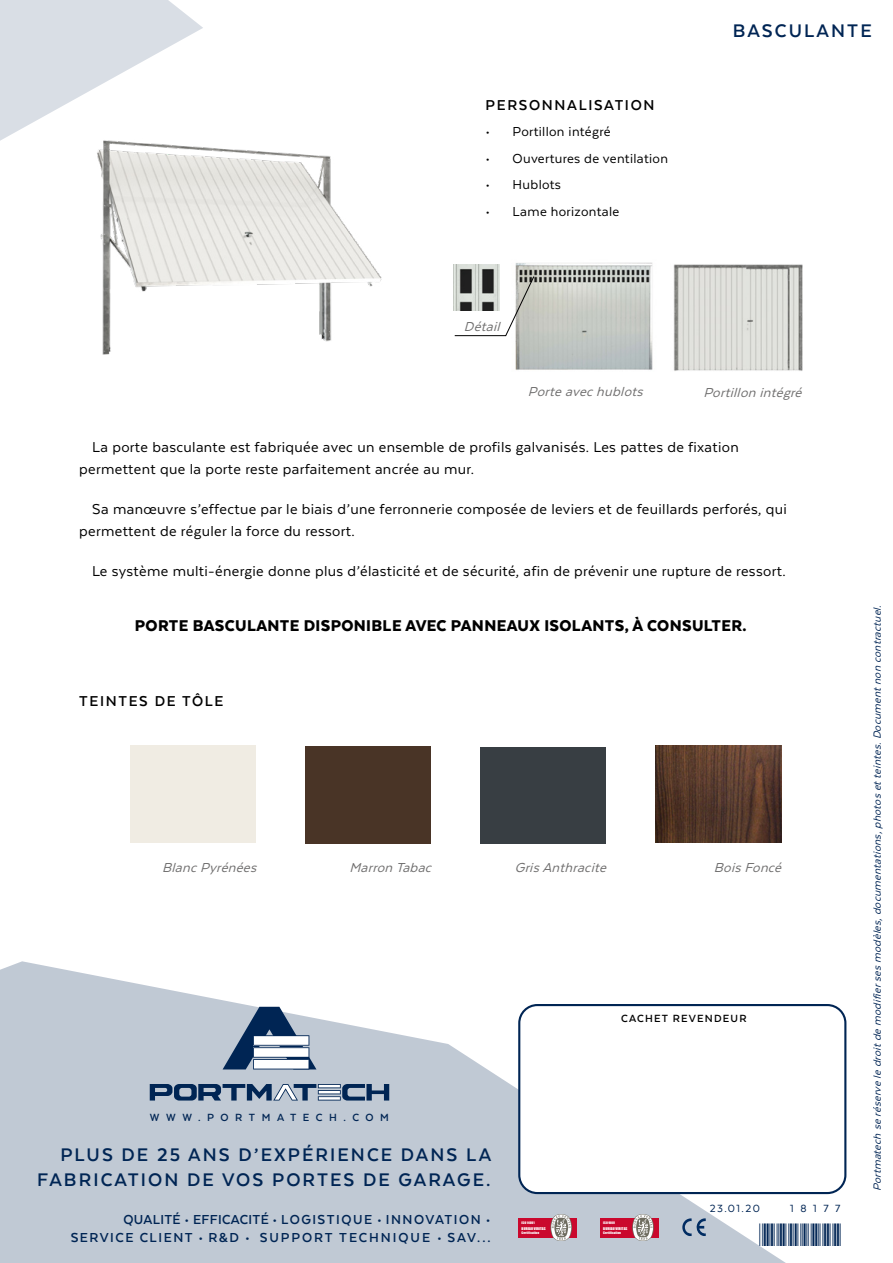
<style>
.page{position:relative;width:893px;height:1263px;background:#fff}
.page>*{position:absolute;margin:0;border:0;box-sizing:border-box;transform-origin:0 0}
.TITULO_CUERPO_Motore{font:700 21px/25.2px "Texta";letter-spacing:.1em;color:#002554;text-align:right}
.Cuerpo{font:900 18px "Texta";letter-spacing:.02em;color:#000}
.Cuerpo-2{font:16.5px/22.5px "Texta";letter-spacing:.02em;color:#000}
.TITULO_tabla_CARACTE{font:700 16.5px "Texta";letter-spacing:.1em;color:#000}
.TITULO_CUERPO_Motore-2{font:700 16.5px "Texta";letter-spacing:.1em;color:#000}
.Cuerpo_Citas{font:italic 15px "Texta";color:#706f6f}
.t1{font:15px "Texta";letter-spacing:.02em;color:#000}
.Titulo{font:700 15px "Texta";letter-spacing:.055em;color:#002554}
.Titulo-2{font:700 15px "Texta";letter-spacing:.12em;color:#002554}
.t2{font:italic 12px "Texta";color:#002554}
.TITULO_CUERPO_Motore-3{font:700 12px "Texta";letter-spacing:.55em;color:#002554}
.Titulo_HUBLOTS{font:700 12px "Texta";letter-spacing:.1em;color:#000}
.t3{font:12px "Texta";letter-spacing:.555em;color:#002554}
.t4{font:3.45px "Impact";color:#fff;scale:1.06 1}
.t5{font:3.15px "Impact";color:#fff;scale:1.06 1}
</style>
<div class="page">
<svg style="left:0;top:0;width:203px;height:141px;fill:#d9dee5"></svg>
<svg style="left:0;top:961px;width:826px;height:302px;fill:#c0c9d4"></svg>
<div style="left:519px;top:1005px;width:326px;height:188px;background:#fff;border-radius:18px"></div>
<div style="left:518px;top:1004px;width:328px;height:190px;border:2px solid #002554;border-radius:18px"></div>
<svg style="left:318px;top:1084px;width:23px;height:4px"></svg>
<hr style="left:319px;top:1085px;width:21px;height:2px;background:#002554">
<svg style="left:318px;top:1096px;width:23px;height:4px"></svg>
<hr style="left:319px;top:1097px;width:21px;height:3px;background:#002554">
<svg style="left:318px;top:1090px;width:23px;height:4px"></svg>
<hr style="left:319px;top:1091px;width:21px;height:2px;background:#002554">
<svg style="left:342px;top:1084px;width:47px;height:16px"></svg>
<svg style="left:223px;top:1007px;width:93px;height:62px"></svg>
<svg style="left:150px;top:1084px;width:166px;height:16px;background:#5f7693"></svg>
<svg style="left:681px;top:1218px;width:25px;height:18px"></svg>
<div style="left:600px;top:1218px;width:59px;height:19px;background:#ca082d"></div>
<svg style="left:632px;top:1214px;width:22px;height:27px"></svg>
<div style="left:519px;top:1218px;width:58px;height:19px;background:#ca082d"></div>
<svg style="left:550px;top:1214px;width:22px;height:27px"></svg>
<img style="left:31px;top:97px;width:351px;height:258px">
<div style="left:305px;top:746px;width:126px;height:97px;background:#493426"></div>
<img style="left:655px;top:745px;width:126px;height:97px">
<div style="left:130px;top:746px;width:126px;height:97px;background:#f0ece3"></div>
<div style="left:480px;top:747px;width:126px;height:96px;background:#383e43"></div>
<img style="left:673px;top:264px;width:130px;height:107px">
<img style="left:515px;top:262px;width:138px;height:108px">
<img style="left:454px;top:265px;width:46px;height:11px">
<svg style="left:454px;top:276px;width:80px;height:60px"></svg>
<svg style="left:759px;top:1223px;width:67px;height:23px"></svg>
<p class="TITULO_tabla_CARACTE" style="left:486px;top:96px;width:170px">PERSONNALISATION</p>
<p class="t1" style="left:486px;top:124px;width:126px">• Portillon intégré</p>
<p class="t1" style="left:486px;top:151px;width:184px">• Ouvertures de ventilation</p>
<p class="t1" style="left:486px;top:177px;width:77px">• Hublots</p>
<p class="t1" style="left:486px;top:204px;width:135px">• Lame horizontale</p>
<p class="Cuerpo_Citas" style="left:464px;top:318px;width:41px">Détail</p>
<p class="TITULO_CUERPO_Motore" style="left:733px;top:18px;width:140px">BASCULANTE</p>
<p class="Cuerpo_Citas" style="left:528px;top:383px;width:120px">Porte avechublots</p>
<p class="Cuerpo_Citas" style="left:703px;top:384px;width:104px">Portillon intégré</p>
<p class="Cuerpo-2" style="left:79px;top:435px;width:661px;text-indent:13px">La porte basculante est fabriquée avec un ensemble de profils galvanisés. Les pattes de fixation permettent que la porte reste parfaitement ancrée au mur.</p>
<p class="Cuerpo-2" style="left:79px;top:497px;width:709px;text-indent:13px">Sa manœuvre s’effectue par le biais d’une ferronnerie composée de leviers et de feuillards perforés, qui permettent de réguler la force du ressort.</p>
<p class="Cuerpo-2" style="left:92px;top:559px;width:695px">Le système multi-énergie donne plus d’élasticité et de sécurité, afin de prévenir une rupture de ressort.</p>
<p class="Cuerpo" style="left:135px;top:616px;width:613px">PORTE BASCULANTE DISPONIBLE AVEC PANNEAUX ISOLANTS, À CONSULTER.</p>
<p class="TITULO_CUERPO_Motore-2" style="left:79px;top:692px;width:146px">TEINTES DE TÔLE</p>
<p class="Cuerpo_Citas" style="left:162px;top:860px;width:100px">BlancPyrénées</p>
<p class="Cuerpo_Citas" style="left:350px;top:860px;width:87px">Marron Tabac</p>
<p class="Cuerpo_Citas" style="left:515px;top:860px;width:97px">GrisAnthracite</p>
<p class="Cuerpo_Citas" style="left:714px;top:860px;width:73px">BoisFoncé</p>
<p class="TITULO_CUERPO_Motore-3" style="left:150px;top:1111px;width:241px">WWW.PORTMATECH.COM</p>
<p class="TITULO_CUERPO_Motore" style="left:37px;top:1141px;width:455px">PLUS DE 25 ANS D’EXPÉRIENCE DANS LA<br>FABRICATION DE VOS PORTES DE GARAGE.</p>
<p class="Titulo" style="left:123px;top:1211px;width:369px">QUALITÉ • EFFICACITÉ • LOGISTIQUE • INNOVATION •</p>
<p class="Titulo-2" style="left:71px;top:1229px;width:421px">SERVICE CLIENT • R&amp;D • SUPPORT TECHNIQUE • SAV...</p>
<p class="t5" style="left:522px;top:1220px;width:14px">ISO 14001</p>
<p class="t4" style="left:522px;top:1226px;width:24px">BUREAU VERITAS</p>
<p class="t5" style="left:522px;top:1230px;width:18px">Certification</p>
<p class="Titulo_HUBLOTS" style="left:621px;top:1012px;width:127px">CACHET REVENDEUR</p>
<p class="t5" style="left:603px;top:1220px;width:13px">ISO 9001</p>
<p class="t4" style="left:603px;top:1226px;width:24px">BUREAU VERITAS</p>
<p class="t5" style="left:603px;top:1230px;width:18px">Certification</p>
<p class="t3" style="left:710px;top:1202px;width:52px">23.01.20</p>
<p class="t3" style="left:790px;top:1202px;width:52px">18177</p>
<p class="t2" style="left:871px;top:1191px;width:590px;rotate:-90deg">Portmatech se réserve le droitde modifiersesmodèles,documentations,photosetteintes.Documentnon contractuel.</p>
</div>
